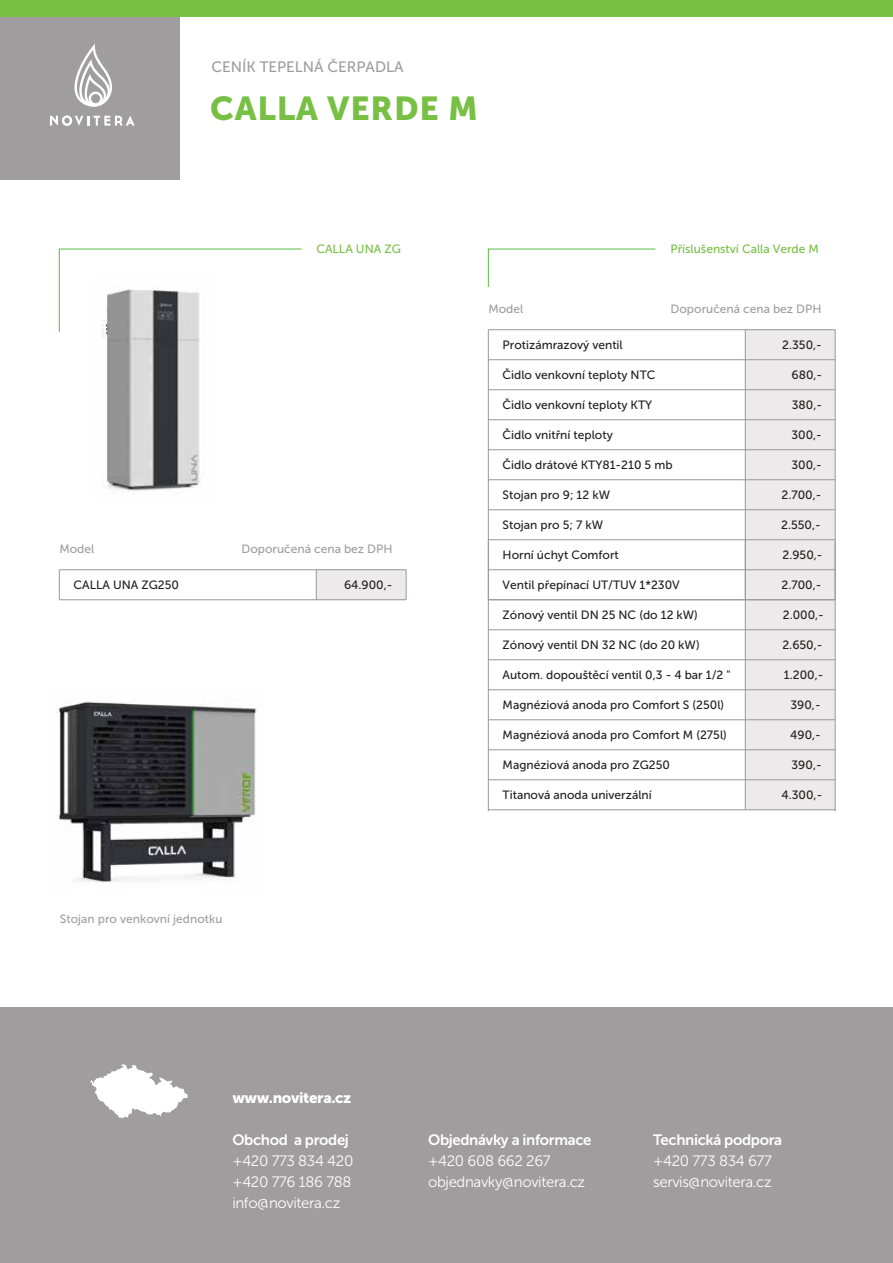
<style>
.page{position:relative;width:893px;height:1263px;background:#fff}
.page>*{position:absolute;margin:0;border:0;box-sizing:border-box;transform-origin:0 0}
.t1{font:33px "Museo Sans 900";letter-spacing:.025em;color:#77c044}
.t2{font:15px/21px "Museo Sans 300";letter-spacing:-.025em;color:#fff}
.t3{font:15px "Museo Sans 700";letter-spacing:-.025em;color:#fff}
.t4{font:15px "Museo Sans 500";color:#9f9d9e}
.t5{font:15px "Museo Sans 900";letter-spacing:-.025em;color:#fff}
.t6{font:12px "Museo Sans 500";color:#221f1f}
.t7{font:12px "Museo Sans 500";color:#9f9d9e}
.t8{font:12px "Museo Sans 500";color:#77c044}
.t9{font:12px "Museo Sans 500";color:#a19e9e}
</style>
<div class="page">
<div style="left:0;top:1008px;width:893px;height:255px;background:#9f9d9e"></div>
<div style="left:745px;top:540px;width:90px;height:270px;background:#eceaea"></div>
<div style="left:316px;top:570px;width:90px;height:30px;background:#eceaea"></div>
<hr style="left:59px;top:569px;width:347px;height:1px;background:#989898">
<hr style="left:59px;top:599px;width:347px;height:1px;background:#989898">
<hr style="left:59px;top:570px;width:1px;height:30px;background:#989898">
<hr style="left:406px;top:570px;width:1px;height:30px;background:#989898">
<hr style="left:316px;top:570px;width:1px;height:30px;background:#989898">
<div style="left:745px;top:330px;width:90px;height:270px;background:#eceaea"></div>
<hr style="left:488px;top:329px;width:347px;height:1px;background:#989898">
<hr style="left:488px;top:359px;width:347px;height:1px;background:#989898">
<hr style="left:488px;top:389px;width:347px;height:1px;background:#989898">
<hr style="left:488px;top:419px;width:347px;height:1px;background:#989898">
<hr style="left:488px;top:449px;width:347px;height:1px;background:#989898">
<hr style="left:488px;top:479px;width:347px;height:1px;background:#989898">
<hr style="left:488px;top:509px;width:347px;height:1px;background:#989898">
<hr style="left:488px;top:539px;width:347px;height:1px;background:#989898">
<hr style="left:488px;top:569px;width:347px;height:1px;background:#989898">
<hr style="left:488px;top:330px;width:1px;height:270px;background:#989898">
<hr style="left:835px;top:330px;width:1px;height:270px;background:#989898">
<hr style="left:745px;top:330px;width:1px;height:270px;background:#989898">
<svg style="left:59px;top:248px;width:243px;height:84px"></svg>
<svg style="left:488px;top:248px;width:168px;height:39px"></svg>
<img style="left:93px;top:278px;width:122px;height:213px">
<div style="left:0;top:0;width:180px;height:180px;background:#9f9d9e"></div>
<div style="left:0;top:0;width:893px;height:16px;background:#77c044"></div>
<svg style="left:74px;top:44px;width:38px;height:63px"></svg>
<svg style="left:50px;top:116px;width:85px;height:10px"></svg>
<hr style="left:488px;top:599px;width:347px;height:1px;background:#989898">
<hr style="left:488px;top:629px;width:347px;height:1px;background:#989898">
<hr style="left:488px;top:659px;width:347px;height:1px;background:#989898">
<hr style="left:488px;top:689px;width:347px;height:1px;background:#989898">
<hr style="left:488px;top:719px;width:347px;height:1px;background:#989898">
<hr style="left:488px;top:749px;width:347px;height:1px;background:#989898">
<hr style="left:488px;top:779px;width:347px;height:1px;background:#989898">
<hr style="left:488px;top:809px;width:347px;height:1px;background:#989898">
<hr style="left:835px;top:541px;width:1px;height:270px;background:#989898">
<hr style="left:745px;top:540px;width:1px;height:270px;background:#989898">
<hr style="left:488px;top:541px;width:1px;height:270px;background:#989898">
<svg style="left:90px;top:1064px;width:98px;height:54px"></svg>
<img style="left:57px;top:701px;width:200px;height:182px">
<p class="t4" style="left:211px;top:59px;width:194px">CENÍK TEPELNÁ ČERPADLA</p>
<h1 class="t1" style="left:210px;top:90px;width:269px">CALLA VERDE M</h1>
<p class="t8" style="left:316px;top:242px;width:86px">CALLA UNA ZG</p>
<p class="t8" style="left:670px;top:242px;width:150px">Příslušenství Calla Verde M</p>
<p class="t7" style="left:59px;top:542px;width:36px">Model</p>
<p class="t7" style="left:242px;top:542px;width:152px">Doporučená cena bez DPH</p>
<p class="t6" style="left:74px;top:578px;width:107px">CALLA UNA ZG250</p>
<p class="t6" style="left:344px;top:578px;width:50px">64.900,-</p>
<p class="t9" style="left:60px;top:912px;width:164px">Stojan pro venkovní jednotku</p>
<p class="t7" style="left:488px;top:302px;width:36px">Model</p>
<p class="t7" style="left:671px;top:302px;width:152px">Doporučená cena bez DPH</p>
<p class="t6" style="left:503px;top:338px;width:122px">Protizámrazový ventil</p>
<p class="t6" style="left:782px;top:338px;width:41px">2.350,-</p>
<p class="t6" style="left:791px;top:368px;width:32px">680,-</p>
<p class="t6" style="left:792px;top:398px;width:32px">380,-</p>
<p class="t6" style="left:791px;top:428px;width:32px">300,-</p>
<p class="t6" style="left:503px;top:368px;width:154px">Čidlo venkovní teploty NTC</p>
<p class="t6" style="left:503px;top:398px;width:151px">Čidlo venkovní teploty KTY</p>
<p class="t6" style="left:503px;top:428px;width:112px">Čidlo vnitřní teploty</p>
<p class="t6" style="left:503px;top:458px;width:172px">Čidlo drátové KTY81-210 5 mb</p>
<p class="t6" style="left:791px;top:458px;width:32px">300,-</p>
<p class="t6" style="left:503px;top:488px;width:109px">Stojan pro 9; 12 kW</p>
<p class="t6" style="left:781px;top:488px;width:41px">2.700,-</p>
<p class="t6" style="left:503px;top:518px;width:102px">Stojan pro 5; 7 kW</p>
<p class="t6" style="left:781px;top:518px;width:41px">2.550,-</p>
<p class="t6" style="left:503px;top:548px;width:118px">Horní úchyt Comfort</p>
<p class="t6" style="left:782px;top:548px;width:42px">2.950,-</p>
<p class="t6" style="left:503px;top:578px;width:179px">Ventil přepínací UT/TUV 1*230V</p>
<p class="t6" style="left:781px;top:578px;width:41px">2.700,-</p>
<p class="t6" style="left:503px;top:608px;width:197px">Zónový ventil DN 25 NC (do 12 kW)</p>
<p class="t6" style="left:503px;top:638px;width:198px">Zónový ventil DN 32 NC (do 20 kW)</p>
<p class="t6" style="left:503px;top:668px;width:230px">Autom. dopouštěcí ventil 0,3 - 4 bar 1/2 "</p>
<p class="t6" style="left:784px;top:668px;width:41px">1.200,-</p>
<p class="t6" style="left:503px;top:698px;width:223px">Magnéziová anoda pro Comfort S (250l)</p>
<p class="t6" style="left:790px;top:698px;width:32px">390,-</p>
<p class="t6" style="left:503px;top:728px;width:226px">Magnéziová anoda pro Comfort M (275l)</p>
<p class="t6" style="left:790px;top:728px;width:32px">490,-</p>
<p class="t6" style="left:503px;top:758px;width:169px">Magnéziová anoda pro ZG250</p>
<p class="t6" style="left:791px;top:758px;width:32px">390,-</p>
<p class="t6" style="left:503px;top:788px;width:151px">Titanová anoda univerzální</p>
<p class="t6" style="left:781px;top:788px;width:42px">4.300,-</p>
<p class="t6" style="left:783px;top:608px;width:43px">2.000,-</p>
<p class="t6" style="left:782px;top:638px;width:42px">2.650,-</p>
<p class="t5" style="left:232px;top:1089px;width:120px">www.novitera.cz</p>
<p class="t3" style="left:232px;top:1131px;width:118px">Obchod a prodej</p>
<p class="t2" style="left:232px;top:1150px;width:122px">+420 773 834 420 +420 776 186 788 info@novitera.cz</p>
<p class="t3" style="left:428px;top:1131px;width:165px">Objednávky a informace</p>
<p class="t2" style="left:428px;top:1150px;width:159px">+420 608 662 267 objednavky@novitera.cz</p>
<p class="t3" style="left:653px;top:1131px;width:131px">Technická podpora</p>
<p class="t2" style="left:653px;top:1150px;width:120px">+420 773 834 677 servis@novitera.cz</p>
</div>
